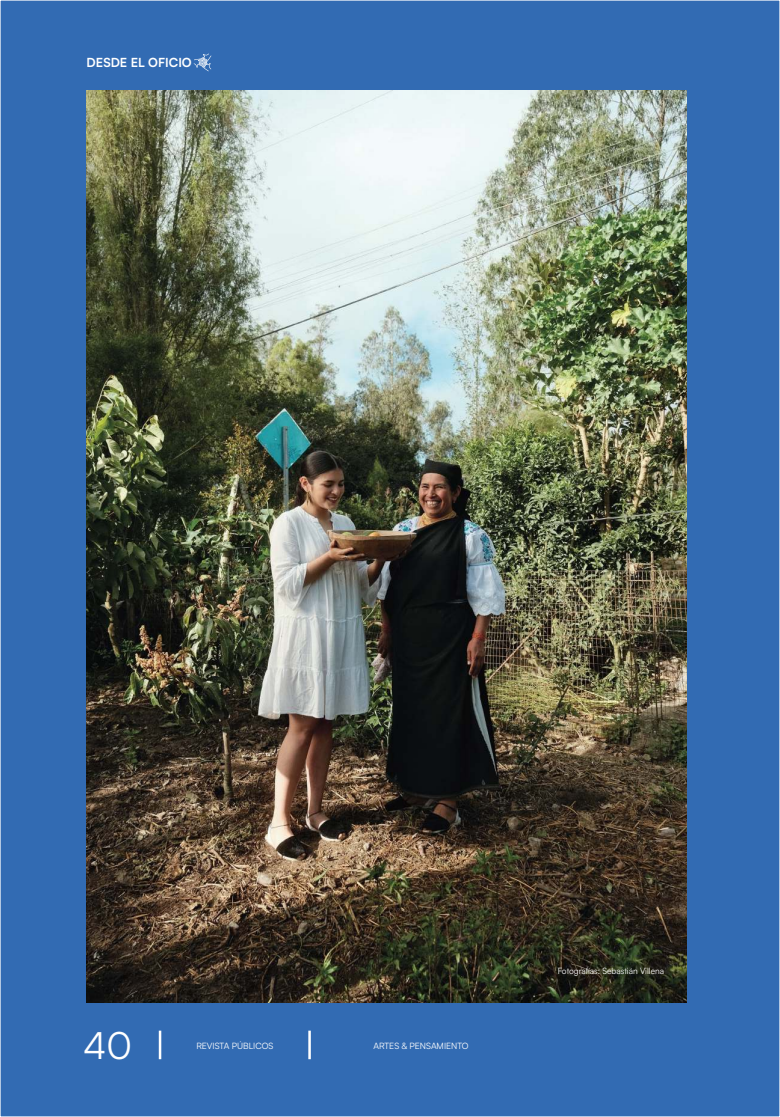
<style>
.page{position:relative;width:780px;height:1117px;background:#fff}
.page>*{position:absolute;margin:0;border:0;box-sizing:border-box;transform-origin:0 0}
.t1{font:37.5px "Satoshi";color:#fff}
.t2{font:700 12.5px "Satoshi";color:#fff}
.t3{font:8.75px "Satoshi";color:#fff}
.t4{font:8.75px "Satoshi";color:#fff;scale:.95 1}
</style>
<div class="page">
<div style="left:0;top:0;width:780px;height:1116px;background:#326bb3"></div>
<img style="left:87px;top:90px;width:599px;height:911px">
<svg style="left:194px;top:53px;width:17px;height:18px"></svg>
<hr style="left:308px;top:1030px;width:3px;height:28px;background:#fff">
<hr style="left:159px;top:1030px;width:2px;height:28px;background:#fff">
<h2 class="t2" style="left:87px;top:55px;width:107px">DESDE EL OFICIO</h2>
<h1 class="t1" style="left:83px;top:1025px;width:51px">40</h1>
<p class="t3" style="left:373px;top:1041px;width:97px">ARTES &amp; PENSAMIENTO</p>
<p class="t3" style="left:196px;top:1041px;width:79px">REVISTA PÚBLICOS</p>
<p class="t4" style="left:557px;top:966px;width:113px">Fotografías: Sebastián Villena</p>
</div>
